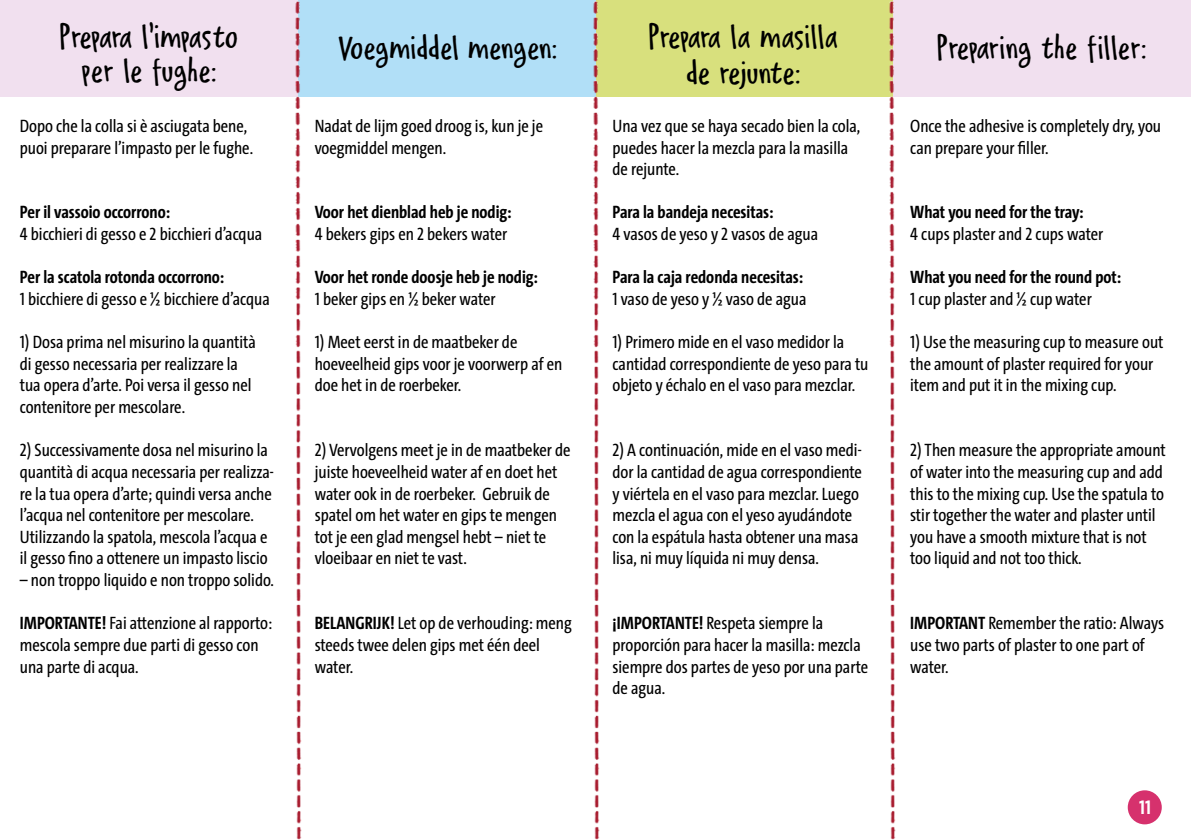
<style>
.page{position:relative;width:1191px;height:840px;background:#fff}
.page>*{position:absolute;margin:0;border:0;box-sizing:border-box;transform-origin:0 0}
.t1{font:36px/34px "Delivery Note";letter-spacing:.02em;color:#000;text-align:center}
.t2{font:700 20px "The Sans Cd LF7";color:#fff}
.t3{font:18px/21.6px "The Sans Cd LF5 Plain";color:#000}
.t4{font:700 18px "The Sans Cd LF7";color:#000}
.s1{font-family:"The Sans Cd LF7";font-weight:700}
</style>
<div class="page">
<div style="left:893px;top:0;width:298px;height:96px;background:#f1e0ef"></div>
<div style="left:595px;top:0;width:298px;height:96px;background:#d8e07d"></div>
<div style="left:298px;top:0;width:297px;height:96px;background:#b1dff7"></div>
<div style="left:0;top:0;width:298px;height:96px;background:#f1e0ef"></div>
<img style="left:282px;top:1px;width:33px;height:838px">
<img style="left:580px;top:0;width:33px;height:839px">
<img style="left:876px;top:1px;width:32px;height:838px">
<div style="left:1127px;top:789px;width:34px;height:34px;background:#d6316d;border-radius:50%"></div>
<h1 class="t1" style="left:60px;top:19px;width:179px">Prepara l’impasto per le fughe:</h1>
<h1 class="t1" style="left:648px;top:18px;width:191px;line-height:36px">Prepara la masilla de rejunte:</h1>
<h1 class="t1" style="left:937px;top:31px;width:210px">Preparing the filler:</h1>
<p class="t3" style="left:20px;top:114px;width:235px">Dopo che la colla si è asciugata bene, puoi preparare l’impasto per le fughe.</p>
<h1 class="t1" style="left:338px;top:31px;width:220px">Voegmiddel mengen:</h1>
<p class="t3" style="left:315px;top:114px;width:230px">Nadat de lijm goed droog is, kun je je voegmiddel mengen.</p>
<p class="t3" style="left:612px;top:114px;width:249px">Una vez que se haya secado bien la cola, puedes hacer la mezcla para la masilla de rejunte.</p>
<p class="t4" style="left:612px;top:201px;width:162px">Para la bandeja necesitas:</p>
<p class="t3" style="left:612px;top:222px;width:207px">4 vasos de yeso y 2 vasos de agua</p>
<p class="t4" style="left:612px;top:265px;width:192px">Para la caja redonda necesitas:</p>
<p class="t3" style="left:612px;top:287px;width:196px">1 vaso de yeso y ½ vaso de agua</p>
<p class="t3" style="left:612px;top:330px;width:257px">1) Primero mide en el vaso medidor la cantidad correspondiente de yeso para tu objeto y échalo en el vaso para mezclar.</p>
<p class="t3" style="left:910px;top:114px;width:252px">Once the adhesive is completely dry, you can prepare your filler.</p>
<p class="t4" style="left:910px;top:201px;width:175px">What you need for the tray:</p>
<p class="t3" style="left:910px;top:222px;width:195px">4 cups plaster and 2 cups water</p>
<p class="t4" style="left:910px;top:265px;width:212px">What you need for the round pot:</p>
<p class="t3" style="left:910px;top:287px;width:183px">1 cup plaster and ½ cup water</p>
<p class="t3" style="left:910px;top:330px;width:255px">1) Use the measuring cup to measure out the amount of plaster required for your item and put it in the mixing cup.</p>
<p class="t4" style="left:20px;top:201px;width:152px">Per il vassoio occorrono:</p>
<p class="t3" style="left:20px;top:222px;width:244px">4 bicchieri di gesso e 2 bicchieri d’acqua</p>
<p class="t4" style="left:20px;top:265px;width:206px">Per la scatola rotonda occorrono:</p>
<p class="t3" style="left:20px;top:287px;width:251px">1 bicchiere di gesso e ½ bicchiere d’acqua</p>
<p class="t3" style="left:20px;top:330px;width:237px">1) Dosa prima nel misurino la quantità di gesso necessaria per realizzare la tua opera d’arte. Poi versa il gesso nel contenitore per mescolare.</p>
<p class="t3" style="left:20px;top:438px;width:255px">2) Successivamente dosa nel misurino la quantità di acqua necessaria per realizza&shy;re la tua opera d’arte; quindi versa anche l’acqua nel contenitore per mescolare.<br>Utilizzando la spatola, mescola l’acqua e il gesso fino a ottenere un impasto liscio</p>
<p class="t3" style="left:20px;top:568px;width:256px">– non troppo liquido e non troppo solido.</p>
<p class="t3" style="left:20px;top:611px;width:254px"><span class="s1">IMPORTANTE!</span> Fai attenzione al rapporto: mescola sempre due parti di gesso con una parte di acqua.</p>
<p class="t4" style="left:315px;top:201px;width:198px">Voor het dienblad heb je nodig:</p>
<p class="t3" style="left:315px;top:222px;width:194px">4 bekers gips en 2 bekers water</p>
<p class="t4" style="left:315px;top:265px;width:225px">Voor het ronde doosje heb je nodig:</p>
<p class="t3" style="left:315px;top:287px;width:182px">1 beker gips en ½ beker water</p>
<p class="t3" style="left:315px;top:330px;width:249px">1) Meet eerst in de maatbeker de hoeveelheid gips voor je voorwerp af en doe het in de roerbeker.</p>
<p class="t3" style="left:315px;top:438px;width:257px">2) Vervolgens meet je in de maatbeker de juiste hoeveelheid water af en doet het water ook in de roerbeker. Gebruik de spatel om het water en gips te mengen tot je een glad mengsel hebt – niet te vloeibaar en niet te vast.</p>
<p class="t3" style="left:612px;top:438px;width:251px">2) A continuación, mide en el vaso medi&shy;dor la cantidad de agua correspondiente y viértela en el vaso para mezclar. Luego mezcla el agua con el yeso ayudándote con la espátula hasta obtener una masa lisa, ni muy líquida ni muy densa.</p>
<p class="t3" style="left:910px;top:438px;width:257px">2) Then measure the appropriate amount of water into the measuring cup and add this to the mixing cup. Use the spatula to stir together the water and plaster until you have a smooth mixture that is not too liquid and not too thick.</p>
<p class="t3" style="left:315px;top:611px;width:259px"><span class="s1">BELANGRIJK!</span> Let op de verhouding: meng steeds twee delen gips met één deel water.</p>
<p class="t3" style="left:612px;top:611px;width:257px"><span class="s1">¡IMPORTANTE!</span> Respeta siempre la proporción para hacer la masilla: mezcla siempre dos partes de yeso por una parte de agua.</p>
<p class="t3" style="left:910px;top:611px;width:255px"><span class="s1">IMPORTANT</span> Remember the ratio: Always use two parts of plaster to one part of water.</p>
<p class="t2" style="left:1139px;top:793px;width:13px">11</p>
</div>
